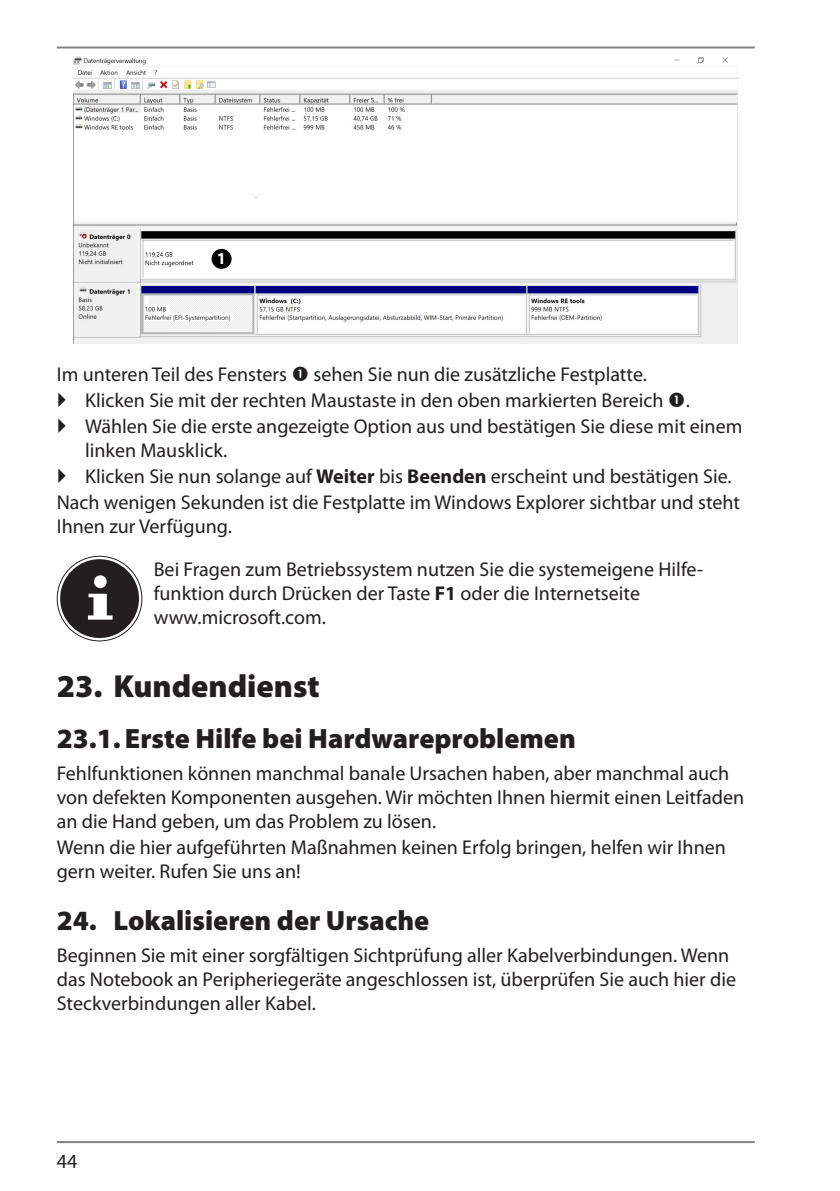
<style>
.page{position:relative;width:840px;height:1191px;background:#fff}
.page>*{position:absolute;margin:0;border:0;box-sizing:border-box;transform-origin:0 0}
.t1{font:900 32px "Myriad Pro";color:#231f20}
.t2{font:900 28px "Myriad Pro";color:#231f20}
.Fließtext{font:20px/24px "Myriad Pro";color:#231f20}
.t3{font:700 16.6px "Myriad Pro";color:#fcfcfc}
.s1{font-weight:700}
</style>
<div class="page">
<hr style="left:57px;top:46px;width:697px;height:2px;background:#808285">
<hr style="left:57px;top:1141px;width:697px;height:2px;background:#808285">
<img style="left:74px;top:57px;width:663px;height:286px">
<div style="left:211px;top:249px;width:20px;height:20px;background:#020202;border-radius:50%"></div>
<svg style="left:57px;top:556px;width:85px;height:85px"></svg>
<div style="left:60px;top:559px;width:79px;height:79px;background:#231f20;border-radius:50%"></div>
<div style="left:94px;top:575px;width:13px;height:13px;background:#fff;border-radius:50%"></div>
<svg style="left:88px;top:594px;width:24px;height:25px"></svg>
<p class="t3" style="left:216px;top:248px;width:11px">1</p>
<p class="Fließtext" style="left:57px;top:362px;width:232px">Im unteren Teil des Fensters</p>
<p class="Fließtext" style="left:313px;top:362px;width:335px">sehen Sie nun die zusätzliche Festplatte.</p>
<p class="Fließtext" style="left:85px;top:388px;width:606px">Klicken Sie mit der rechten Maustaste in den oben markierten Bereich .</p>
<p class="Fließtext" style="left:85px;top:414px;width:658px">Wählen Sie die erste angezeigte Option aus und bestätigen Sie diese mit einem linken Mausklick.</p>
<p class="Fließtext" style="left:85px;top:464px;width:647px">Klicken Sie nun solange auf <span class="s1">Weiter</span> bis <span class="s1">Beenden</span> erscheint und bestätigen Sie.</p>
<p class="Fließtext" style="left:57px;top:490px;width:684px">Nach wenigen Sekunden ist die Festplatte im Windows Explorer sichtbar und steht<br>Ihnen zur Verfügung.</p>
<p class="Fließtext" style="left:154px;top:558px;width:551px">Bei Fragen zum Betriebssystem nutzen Sie die systemeigene Hilfe&shy;funktion durch Drücken der Taste <span class="s1">F1</span> oder die Internetseite www.microsoft.com.</p>
<p class="t1" style="left:57px;top:667px;width:264px">23. Kundendienst</p>
<p class="t2" style="left:57px;top:723px;width:520px">23.1. Erste Hilfe bei Hardwareproblemen</p>
<p class="Fließtext" style="left:57px;top:762px;width:688px">Fehlfunktionen können manchmal banale Ursachen haben, aber manchmal auch von defekten Komponenten ausgehen. Wir möchten Ihnen hiermit einen Leitfaden an die Hand geben, um das Problem zu lösen.</p>
<p class="Fließtext" style="left:57px;top:836px;width:670px">Wenn die hier aufgeführten Maßnahmen keinen Erfolg bringen, helfen wir Ihnen gern weiter. Rufen Sie uns an!</p>
<p class="t2" style="left:57px;top:904px;width:374px">24. Lokalisieren der Ursache</p>
<p class="Fließtext" style="left:57px;top:943px;width:680px">Beginnen Sie mit einer sorgfältigen Sichtprüfung aller Kabelverbindungen. Wenn das Notebook an Peripheriegeräte angeschlossen ist, überprüfen Sie auch hier die<br>Steckverbindungen aller Kabel.</p>
<p class="Fließtext" style="left:57px;top:1149px;width:22px">44</p>
</div>
